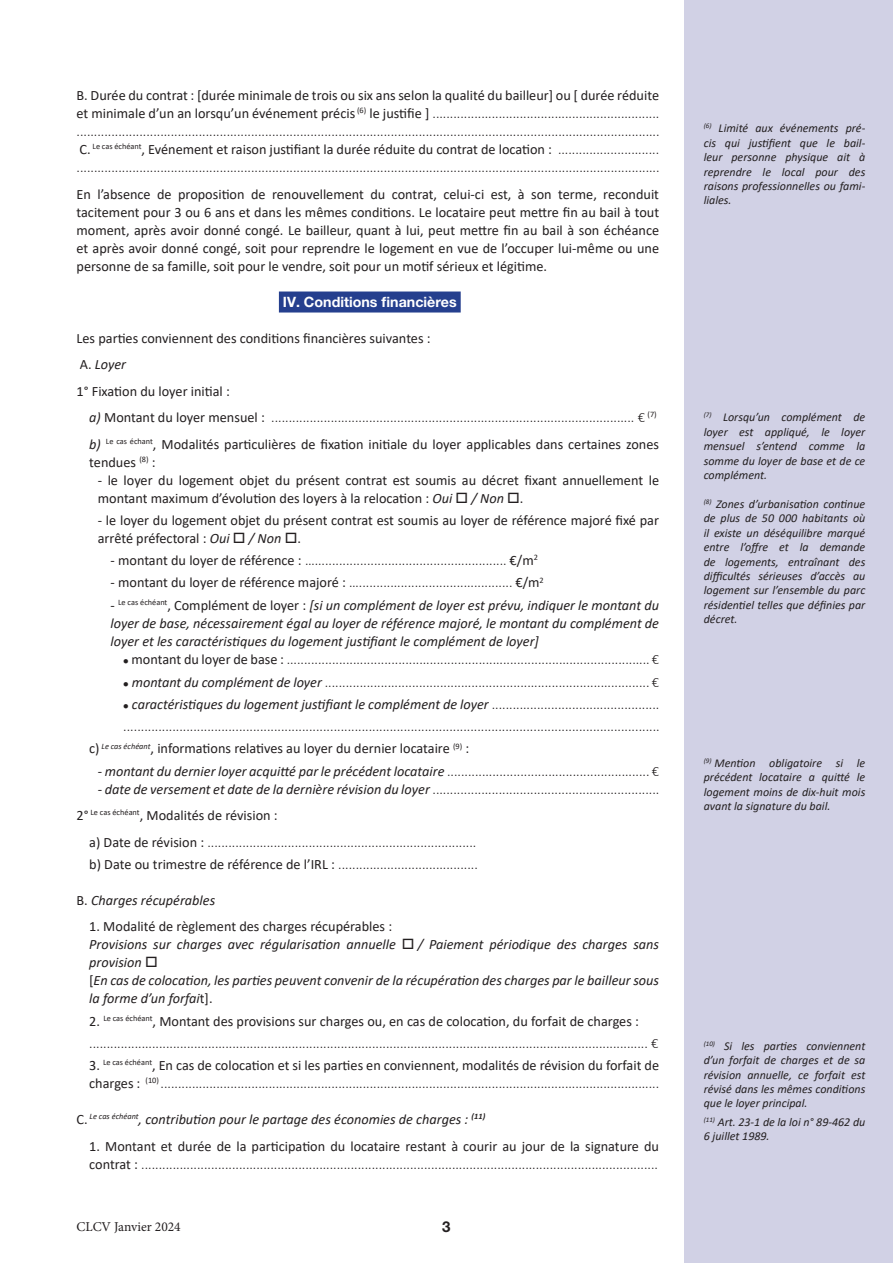
<style>
.page{position:relative;width:893px;height:1263px;background:#fff}
.page>*{position:absolute;margin:0;border:0;box-sizing:border-box;transform-origin:0 0}
.t1{font:700 15px "Helvetica Neue LT Pro";color:#231f20}
.t2{font:300 14.25px/18px "Calibri";color:#231f20}
.t3{font:14.25px/18px "Calibri";color:#231f20}
.t4{font:italic 14.25px/18px "Calibri";color:#231f20;text-align:justify}
.t5{font:700 14.25px "Helvetica Neue LT Pro";color:#fff}
.t6{font:13.5px "Minion Pro";color:#231f20}
.t7{font:italic 12px/14.4px "Calibri";color:#231f20;text-align:justify}
.s1{font-weight:400}
.s2{font-style:italic}
.s3{font-weight:400;font-style:italic}
.s4{font-style:normal}
.s5{font-weight:300;font-style:normal}
</style>
<div class="page">
<div style="left:279px;top:291px;width:182px;height:21px;background:#253f8e"></div>
<div style="left:685px;top:0;width:208px;height:1263px;background:#d1d1e5"></div>
<p class="t2" style="left:77px;top:86px;width:585px;text-align:justify"><span class="s1">B. Durée du contrat : [durée minimale de trois ou six ans selon la qualité du bailleur] ou [ durée réduite et minimale d’un an lorsqu’un événement précis</span> <sup>(6)</sup> <span class="s1">le justifie ]</span> ................................................................. .......................................................................................................................................................................<br><span class="s1">C.</span> <sup>Le</sup> <sup>cas</sup> <sup>échéant</sup><span class="s1">, Evénement et raison justifiant la durée réduite du contrat de location :</span> ............................. .......................................................................................................................................................................</p>
<p class="t3" style="left:77px;top:184px;width:584px;text-align:justify">En l’absence de proposition de renouvellement du contrat, celui-ci est, à son terme, reconduit tacitement pour 3 ou 6 ans et dans les mêmes conditions. Le locataire peut mettre fin au bail à tout moment, après avoir donné congé. Le bailleur, quant à lui, peut mettre fin au bail à son échéance et après avoir donné congé, soit pour reprendre le logement en vue de l’occuper lui-même ou une personne de sa famille, soit pour le vendre, soit pour un motif sérieux et légitime.</p>
<p class="t5" style="left:283px;top:293px;width:175px">IV. Conditions financières</p>
<p class="t3" style="left:77px;top:324px;width:356px;line-height:26.5px">Les parties conviennent des conditions financières suivantes :<br>A. <span class="s2">Loyer<br></span>1° Fixation du loyer initial :</p>
<p class="t2" style="left:89px;top:404px;width:571px;line-height:26.5px"><span class="s3">a)</span> <span class="s1">Montant du loyer mensuel :</span> ........................................................................................................ € <sup>(7) </sup><span class="s3">b)</span> <sup>Le</sup> <sup>cas</sup> <sup>échant</sup><span class="s1">, Modalités particulières de fixation initiale du loyer applicables dans certaines zones</span></p>
<p class="t3" style="left:89px;top:452px;width:68px">tendues <sup>(8)</sup> :</p>
<p class="t3" style="left:98px;top:470px;width:563px">- le loyer du logement objet du présent contrat est soumis au décret fixant annuellement le montant maximum d’évolution des loyers à la relocation : <span class="s2">Oui</span> □ <span class="s2">/ Non</span> □.</p>
<p class="t3" style="left:98px;top:511px;width:563px">- le loyer du logement objet du présent contrat est soumis au loyer de référence majoré fixé par arrêté préfectoral : <span class="s2">Oui</span> □ <span class="s2">/ Non</span> □.</p>
<p class="t2" style="left:111px;top:551px;width:429px"><span class="s1">- montant du loyer de référence :</span> …....................................................... <span class="s1">€/m</span><sup>2</sup></p>
<p class="t2" style="left:111px;top:573px;width:435px"><span class="s1">- montant du loyer de référence majoré :</span> …............................................ <span class="s1">€/m</span><sup>2</sup></p>
<p class="t4" style="left:111px;top:595px;width:550px"><span class="s4">-</span> <sup>Le</sup> <sup>cas</sup> <sup>échéant</sup><span class="s4">, Complément de loyer :</span> [si un complément de loyer est prévu, indiquer le montant du loyer de base, nécessairement égal au loyer de référence majoré, le montant du complément de loyer et les caractéristiques du logement justifiant le complément de loyer]</p>
<p class="t2" style="left:123px;top:650px;width:537px">● <span class="s1">montant du loyer de base :</span> ........................................................................................................ €</p>
<p class="t2" style="left:123px;top:673px;width:537px">● <span class="s3">montant du complément de loyer</span> ............................................................................................. €</p>
<p class="t4" style="left:123px;top:694px;width:537px">● caractéristiques du logement justifiant le complément de loyer <span class="s5">................................................</span></p>
<p class="t2" style="left:123px;top:717px;width:538px">.........................................................................................................................................................</p>
<p class="t3" style="left:89px;top:739px;width:382px">c) <sup>Le</sup> <sup>cas</sup> <sup>échéant</sup>, informations relatives au loyer du dernier locataire <sup>(9)</sup> :</p>
<p class="t2" style="left:98px;top:762px;width:563px"><span class="s1">-</span> <span class="s3">montant du dernier loyer acquitté par le précédent locataire</span> .......................................................... €</p>
<p class="t2" style="left:98px;top:780px;width:563px"><span class="s3">- date de versement et date de la dernière révision du loyer</span> .................................................................</p>
<p class="t3" style="left:77px;top:806px;width:203px">2° <sup>Le</sup> <sup>cas</sup> <sup>échéant</sup>, Modalités de révision :</p>
<p class="t2" style="left:89px;top:833px;width:388px"><span class="s1">a) Date de révision :</span> .............................................................................</p>
<p class="t2" style="left:89px;top:855px;width:390px"><span class="s1">b) Date ou trimestre de référence de l’IRL :</span> ........................................</p>
<p class="t4" style="left:77px;top:890px;width:140px"><span class="s4">B.</span> Charges récupérables</p>
<p class="t4" style="left:89px;top:917px;width:571px;text-align:left"><span class="s4">1. Modalité de règlement des charges récupérables :<br></span>Provisions sur charges avec régularisation annuelle □ / Paiement périodique des charges sans provision □<br><span class="s4">[</span>En cas de colocation, les parties peuvent convenir de la récupération des charges par le bailleur sous la forme d’un forfai<span class="s4">t].</span></p>
<p class="t2" style="left:89px;top:1010px;width:571px;line-height:22.2px"><span class="s1">2.</span> <sup>Le</sup> <sup>cas</sup> <sup>échéant</sup><span class="s1">, Montant des provisions sur charges ou, en cas de colocation, du forfait de charges : </span>................................................................................................................................................................ €</p>
<p class="t2" style="left:89px;top:1056px;width:571px"><span class="s1">3.</span> <sup>Le</sup> <sup>cas</sup> <sup>échéant</sup><span class="s1">, En cas de colocation et si les parties en conviennent, modalités de révision du forfait de charges :</span> <sup>(10)</sup> ...............................................................................................................................................</p>
<p class="t4" style="left:77px;top:1110px;width:410px"><span class="s4">C.</span> <sup>Le</sup> <sup>cas</sup> <sup>échéant</sup>, contribution pour le partage des économies de charges : <sup>(11)</sup></p>
<p class="t2" style="left:89px;top:1137px;width:571px"><span class="s1">1. Montant et durée de la participation du locataire restant à courir au jour de la signature du contrat :</span> ....................................................................................................................................................</p>
<p class="t6" style="left:77px;top:1218px;width:106px">CLCV Janvier 2024</p>
<p class="t1" style="left:442px;top:1217px;width:10px">3</p>
<p class="t7" style="left:704px;top:121px;width:163px"><sup>(6)</sup> Limité aux événements pré&shy;cis qui justifient que le bail&shy;leur personne physique ait à reprendre le local pour des raisons professionnelles ou fami&shy;liales.</p>
<p class="t7" style="left:704px;top:410px;width:163px"><sup>(7)</sup> Lorsqu’un complément de loyer est appliqué, le loyer mensuel s’entend comme la somme du loyer de base et de ce complément.</p>
<p class="t7" style="left:704px;top:496px;width:163px"><sup>(8)</sup> Zones d’urbanisation continue de plus de 50 000 habitants où il existe un déséquilibre marqué entre l’offre et la demande de logements, entraînant des difficultés sérieuses d’accès au logement sur l’ensemble du parc résidentiel telles que définies par décret.</p>
<p class="t7" style="left:704px;top:755px;width:163px"><sup>(9)</sup> Mention obligatoire si le précédent locataire a quitté le logement moins de dix-huit mois avant la signature du bail.</p>
<p class="t7" style="left:704px;top:1038px;width:163px"><sup>(10)</sup> Si les parties conviennent d’un forfait de charges et de sa révision annuelle, ce forfait est révisé dans les mêmes conditions que le loyer principal.</p>
<p class="t7" style="left:704px;top:1114px;width:163px"><sup>(11)</sup> Art. 23-1 de la loi n° 89-462 du<br>6 juillet 1989.</p>
</div>
